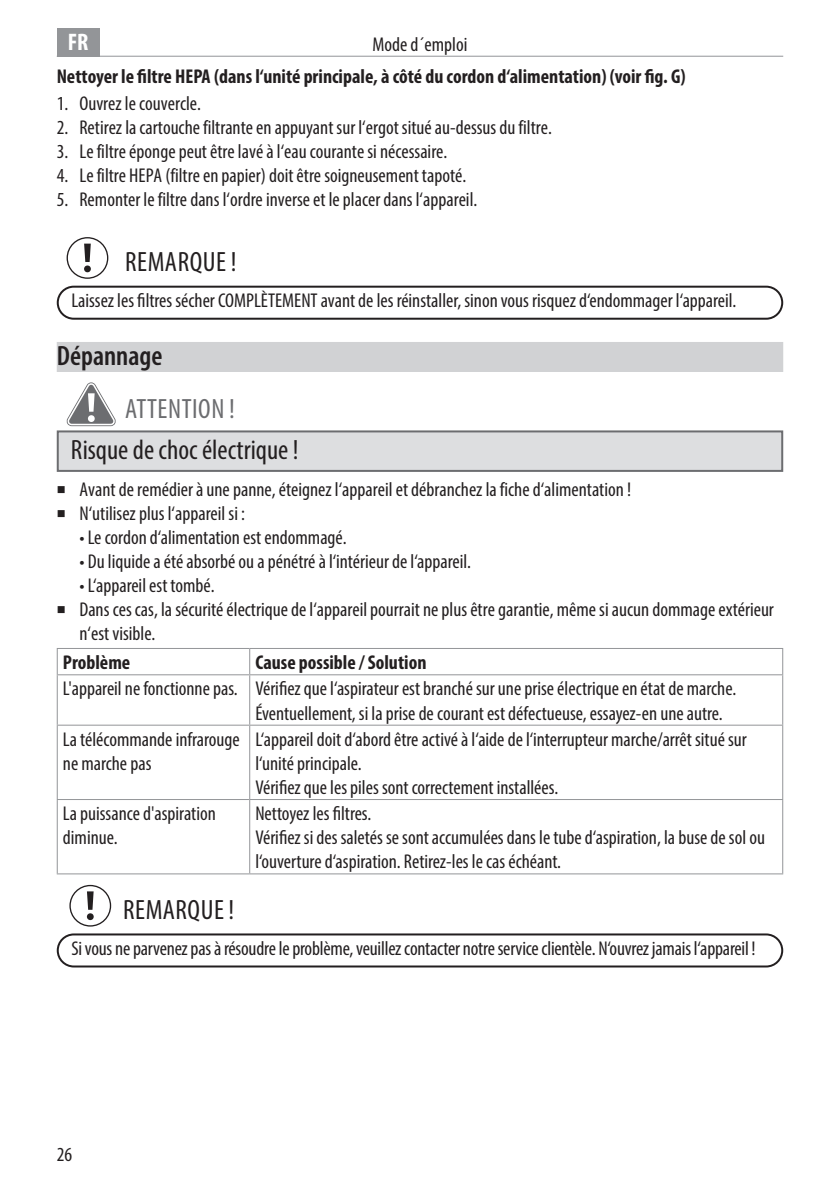
<style>
.page{position:relative;width:840px;height:1191px;background:#fff}
.page>*{position:absolute;margin:0;border:0;box-sizing:border-box;transform-origin:0 0}
.t1{font:condensed 28px "Myriad Pro";letter-spacing:.005em;color:#231f20}
.t2{font:condensed 28px "Myriad Pro";letter-spacing:.02em;color:#6c6d70}
.t3{font:600 condensed 28px "Myriad Pro";color:#231f20}
.t4{font:700 condensed 24px "Myriad Pro";color:#fff}
.t5{font:condensed 20px/24px "Myriad Pro";color:#231f20}
.t6{font:700 condensed 20px "Myriad Pro";color:#231f20}
</style>
<div class="page">
<hr style="left:57px;top:56px;width:725px;height:1px;background:#939598">
<div style="left:57px;top:28px;width:42px;height:29px;background:#939598"></div>
<div style="left:57px;top:342px;width:725px;height:30px;background:#d1d2d4"></div>
<div style="left:57px;top:286px;width:725px;height:34px;border:2px solid #231f20;border-radius:16px"></div>
<svg style="left:67px;top:237px;width:41px;height:42px"></svg>
<svg style="left:71px;top:426px;width:41px;height:1px"></svg>
<svg style="left:66px;top:382px;width:50px;height:44px"></svg>
<div style="left:57px;top:430px;width:725px;height:42px;background:#dddee0;border:2px solid #6c6d70"></div>
<hr style="left:57px;top:648px;width:192px;height:1px;background:#939598">
<svg style="left:57px;top:649px;width:1px;height:25px"></svg>
<hr style="left:249px;top:648px;width:533px;height:1px;background:#939598">
<svg style="left:249px;top:649px;width:1px;height:25px"></svg>
<hr style="left:57px;top:674px;width:192px;height:1px;background:#939598">
<hr style="left:57px;top:675px;width:1px;height:49px;background:#939598">
<hr style="left:249px;top:674px;width:533px;height:1px;background:#939598">
<hr style="left:249px;top:675px;width:1px;height:49px;background:#939598">
<hr style="left:781px;top:675px;width:1px;height:49px;background:#939598">
<hr style="left:57px;top:724px;width:192px;height:1px;background:#939598">
<hr style="left:57px;top:725px;width:1px;height:74px;background:#939598">
<hr style="left:249px;top:724px;width:533px;height:1px;background:#939598">
<hr style="left:249px;top:725px;width:1px;height:74px;background:#939598">
<hr style="left:781px;top:725px;width:1px;height:74px;background:#939598">
<hr style="left:57px;top:799px;width:192px;height:1px;background:#939598">
<hr style="left:57px;top:800px;width:1px;height:73px;background:#939598">
<hr style="left:249px;top:799px;width:533px;height:1px;background:#939598">
<hr style="left:249px;top:800px;width:1px;height:73px;background:#939598">
<hr style="left:781px;top:800px;width:1px;height:73px;background:#939598">
<hr style="left:57px;top:873px;width:192px;height:1px;background:#939598">
<hr style="left:249px;top:873px;width:533px;height:1px;background:#939598">
<div style="left:57px;top:933px;width:725px;height:34px;border:2px solid #231f20;border-radius:16px"></div>
<svg style="left:69px;top:885px;width:42px;height:41px"></svg>
<p class="t4" style="left:68px;top:27px;width:22px">FR</p>
<p class="t5" style="left:372px;top:32px;width:96px">Mode d´emploi</p>
<p class="t6" style="left:57px;top:64px;width:630px">Nettoyer le filtre HEPA (dans l‘unité principale, à côté du cordon d‘alimentation) (voir fig. G)</p>
<p class="t5" style="left:57px;top:91px;width:146px">1. Ouvrez le couvercle.</p>
<p class="t5" style="left:57px;top:115px;width:496px">2. Retirez la cartouche filtrante en appuyant sur l‘ergot situé au-dessus du filtre.</p>
<p class="t5" style="left:57px;top:139px;width:392px">3. Le filtre éponge peut être lavé à l‘eau courante si nécessaire.</p>
<p class="t5" style="left:57px;top:163px;width:411px">4. Le filtre HEPA (filtre en papier) doit être soigneusement tapoté.</p>
<p class="t5" style="left:57px;top:187px;width:422px">5. Remonter le filtre dans l‘ordre inverse et le placer dans l‘appareil.</p>
<h1 class="t1" style="left:125px;top:245px;width:113px">REMARQUE !</h1>
<p class="t5" style="left:71px;top:288px;width:666px">Laissez les filtres sécher COMPLÈTEMENT avant de les réinstaller, sinon vous risquez d‘endommager l‘appareil.</p>
<h1 class="t3" style="left:57px;top:338px;width:107px">Dépannage</h1>
<h1 class="t2" style="left:125px;top:392px;width:111px">ATTENTION !</h1>
<h1 class="t1" style="left:71px;top:433px;width:229px">Risque de choc électrique !</h1>
<p class="t5" style="left:79px;top:477px;width:553px">Avant de remédier à une panne, éteignez l‘appareil et débranchez la fiche d‘alimentation !<br>N‘utilisez plus l‘appareil si :</p>
<p class="t5" style="left:79px;top:525px;width:268px">• Le cordon d‘alimentation est endommagé.</p>
<p class="t5" style="left:79px;top:549px;width:392px">• Du liquide a été absorbé ou a pénétré à l‘intérieur de l‘appareil.</p>
<p class="t5" style="left:79px;top:573px;width:695px">• L‘appareil est tombé.<br>Dans ces cas, la sécurité électrique de l‘appareil pourrait ne plus être garantie, même si aucun dommage extérieur n‘est visible.</p>
<p class="t6" style="left:63px;top:650px;width:69px">Problème</p>
<p class="t6" style="left:255px;top:650px;width:172px">Cause possible / Solution</p>
<p class="t5" style="left:255px;top:676px;width:482px;text-indent:-192px">L'appareil ne fonctionne pas. Vérifiez que l‘aspirateur est branché sur une prise électrique en état de marche.<br>Éventuellement, si la prise de courant est défectueuse, essayez-en une autre.</p>
<p class="t5" style="left:63px;top:727px;width:178px">La télécommande infrarouge ne marche pas</p>
<p class="t5" style="left:255px;top:727px;width:492px">L‘appareil doit d‘abord être activé à l‘aide de l‘interrupteur marche/arrêt situé sur l‘unité principale.<br>Vérifiez que les piles sont correctement installées.</p>
<p class="t5" style="left:63px;top:801px;width:154px">La puissance d'aspiration diminue.</p>
<p class="t5" style="left:255px;top:801px;width:511px">Nettoyez les filtres.<br>Vérifiez si des saletés se sont accumulées dans le tube d‘aspiration, la buse de sol ou l‘ouverture d‘aspiration. Retirez-les le cas échéant.</p>
<h1 class="t1" style="left:123px;top:893px;width:113px">REMARQUE !</h1>
<p class="t5" style="left:71px;top:936px;width:685px">Si vous ne parvenez pas à résoudre le problème, veuillez contacter notre service clientèle. N‘ouvrez jamais l‘appareil !</p>
<p class="t5" style="left:57px;top:1141px;width:17px">26</p>
</div>
